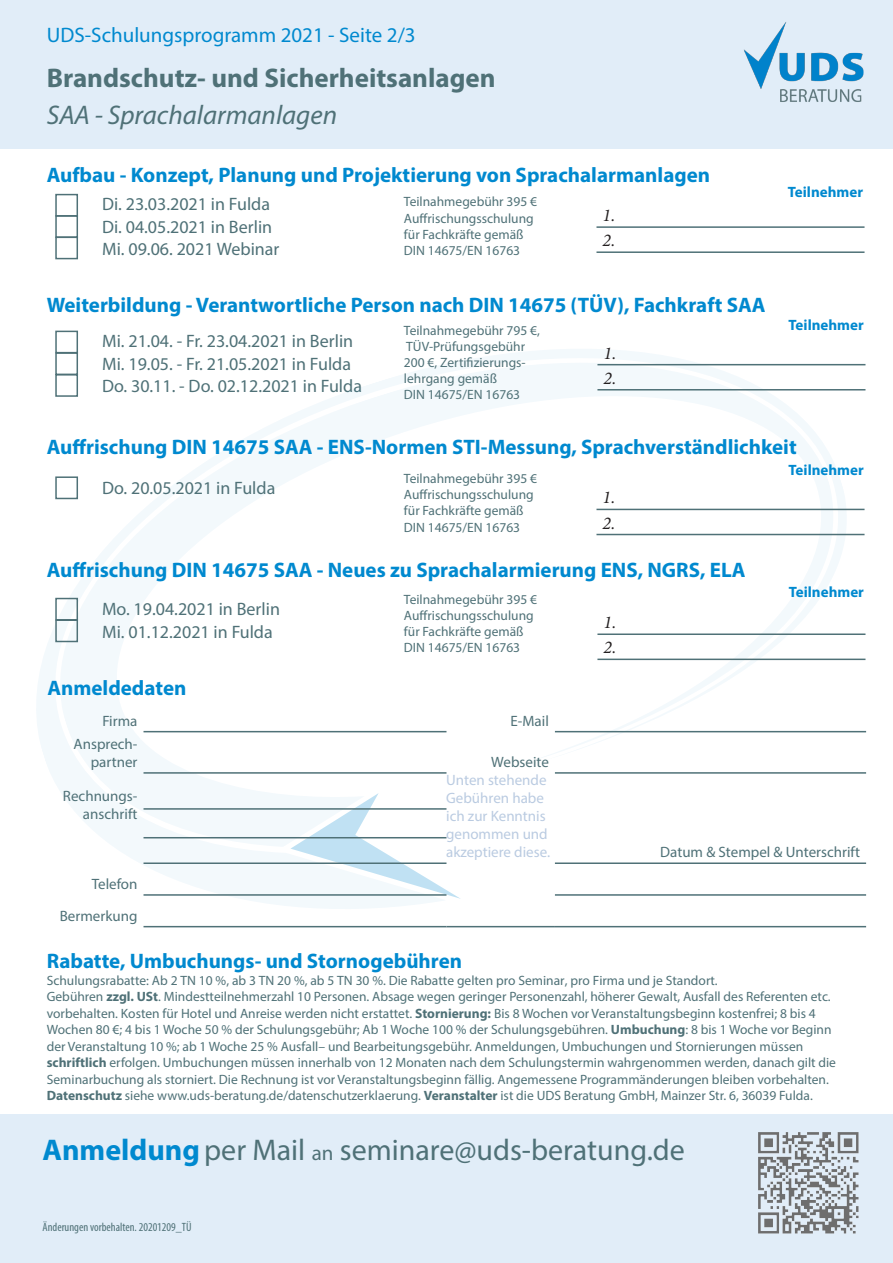
<style>
.page{position:relative;width:893px;height:1263px;background:#fff}
.page>*{position:absolute;margin:0;border:0;box-sizing:border-box;transform-origin:0 0}
.t1{font:30px "Myriad Pro";color:#4f7177}
.t2{font:700 27px/37.5px "Myriad Pro";color:#4f7177}
.t3{font:700 21px "Myriad Pro";color:#0089cf}
.t4{font:21px "Myriad Pro";color:#0089cf}
.t5{font:18px "Myriad Pro";color:#4f7177}
.t6{font:italic 18px "Minion Pro";color:#231f20}
.t7{font:15px/18px "Myriad Pro";color:#4f7177;text-align:right}
.t8{font:15px/18px "Myriad Pro";color:#bacbe1}
.t9{font:700 15px "Myriad Pro";color:#0089cf}
.t10{font:13.5px/16.5px "Myriad Pro";color:#4f7177}
.t11{font:condensed 12px "Myriad Pro";color:#4f7177}
.s1{font-weight:400;font-style:italic}
.s2{font-weight:700}
.s3{font-weight:700;color:#0089cf}
.s4{font-size:21px}
</style>
<div class="page">
<div style="left:0;top:1114px;width:893px;height:149px;background:#e1edf8"></div>
<div style="left:0;top:0;width:893px;height:149px;background:#e1edf8"></div>
<img style="left:744px;top:22px;width:120px;height:80px">
<svg style="left:36px;top:330px;width:831px;height:568px"></svg>
<svg style="left:282px;top:779px;width:179px;height:149px"></svg>
<div style="left:55px;top:331px;width:23px;height:22px;border:2px solid #4f7177"></div>
<img style="left:758px;top:1132px;width:101px;height:102px">
<div style="left:55px;top:476px;width:23px;height:23px;border:2px solid #4f7177"></div>
<hr style="left:144px;top:731px;width:302px;height:1px;background:#4f7177">
<hr style="left:144px;top:772px;width:302px;height:2px;background:#4f7177">
<hr style="left:144px;top:808px;width:302px;height:2px;background:#4f7177">
<hr style="left:144px;top:837px;width:302px;height:1px;background:#4f7177">
<hr style="left:144px;top:862px;width:302px;height:2px;background:#4f7177">
<hr style="left:555px;top:862px;width:311px;height:2px;background:#4f7177">
<hr style="left:144px;top:894px;width:302px;height:2px;background:#4f7177">
<hr style="left:555px;top:894px;width:311px;height:2px;background:#4f7177">
<hr style="left:144px;top:926px;width:302px;height:1px;background:#4f7177">
<hr style="left:446px;top:926px;width:109px;height:1px;background:#4f7177">
<hr style="left:555px;top:926px;width:311px;height:1px;background:#4f7177">
<hr style="left:555px;top:731px;width:311px;height:1px;background:#4f7177">
<hr style="left:555px;top:772px;width:311px;height:2px;background:#4f7177">
<div style="left:55px;top:598px;width:23px;height:22px;border:2px solid #4f7177"></div>
<div style="left:55px;top:352px;width:23px;height:23px;border:2px solid #4f7177"></div>
<div style="left:55px;top:374px;width:23px;height:23px;border:2px solid #4f7177"></div>
<div style="left:55px;top:619px;width:23px;height:23px;border:2px solid #4f7177"></div>
<div style="left:55px;top:194px;width:23px;height:23px;border:2px solid #4f7177"></div>
<div style="left:55px;top:215px;width:23px;height:23px;border:2px solid #4f7177"></div>
<div style="left:55px;top:237px;width:23px;height:22px;border:2px solid #4f7177"></div>
<hr style="left:596px;top:226px;width:268px;height:2px;background:#4f7177">
<hr style="left:596px;top:251px;width:268px;height:2px;background:#4f7177">
<hr style="left:597px;top:364px;width:268px;height:1px;background:#4f7177">
<hr style="left:597px;top:389px;width:268px;height:1px;background:#4f7177">
<hr style="left:596px;top:509px;width:268px;height:1px;background:#4f7177">
<hr style="left:596px;top:534px;width:268px;height:1px;background:#4f7177">
<hr style="left:597px;top:633px;width:268px;height:2px;background:#4f7177">
<hr style="left:597px;top:659px;width:268px;height:1px;background:#4f7177">
<p class="t4" style="left:47px;top:22px;width:370px">UDS-Schulungsprogramm 2021 - Seite 2/3</p>
<p class="t2" style="left:47px;top:58px;width:450px">Brandschutz- und Sicherheitsanlagen<br><span class="s1">SAA - Sprachalarmanlagen</span></p>
<p class="t3" style="left:47px;top:161px;width:665px">Aufbau - Konzept, Planung und Projektierung von Sprachalarmanlagen</p>
<p class="t5" style="left:102px;top:193px;width:170px">Di. 23.03.2021 in Fulda</p>
<p class="t5" style="left:102px;top:216px;width:172px">Di. 04.05.2021 in Berlin</p>
<p class="t5" style="left:102px;top:238px;width:179px">Mi. 09.06. 2021 Webinar</p>
<p class="t10" style="left:404px;top:193px;width:135px">Teilnahmegebühr 395 €</p>
<p class="t10" style="left:404px;top:210px;width:131px">Auffrischungsschulung für Fachkräfte gemäß</p>
<p class="t10" style="left:404px;top:242px;width:118px">DIN 14675/EN 16763</p>
<p class="t6" style="left:602px;top:203px;width:14px">1.</p>
<p class="t6" style="left:602px;top:228px;width:14px">2.</p>
<p class="t3" style="left:47px;top:292px;width:720px">Weiterbildung - Verantwortliche Person nach DIN 14675 (TÜV), Fachkraft SAA</p>
<p class="t10" style="left:404px;top:322px;width:137px">Teilnahmegebühr 795 €,</p>
<p class="t10" style="left:404px;top:338px;width:123px;text-align:justify">TÜV-Prüfungsgebühr 200 €, Zertifizierungs&shy;lehrgang gemäß</p>
<p class="t10" style="left:404px;top:386px;width:118px">DIN 14675/EN 16763</p>
<p class="t5" style="left:102px;top:330px;width:253px">Mi. 21.04. - Fr. 23.04.2021 in Berlin</p>
<p class="t5" style="left:102px;top:353px;width:251px">Mi. 19.05. - Fr. 21.05.2021 in Fulda</p>
<p class="t5" style="left:102px;top:375px;width:261px">Do. 30.11. - Do. 02.12.2021 in Fulda</p>
<p class="t6" style="left:603px;top:341px;width:14px">1.</p>
<p class="t6" style="left:603px;top:366px;width:14px">2.</p>
<p class="t9" style="left:788px;top:183px;width:77px">Teilnehmer</p>
<p class="t9" style="left:789px;top:315px;width:77px">Teilnehmer</p>
<p class="t3" style="left:47px;top:434px;width:751px">Auffrischung DIN 14675 SAA - ENS-Normen STI-Messung, Sprachverständlichkeit</p>
<p class="t5" style="left:102px;top:476px;width:175px">Do. 20.05.2021 in Fulda</p>
<p class="t10" style="left:404px;top:470px;width:135px">Teilnahmegebühr 395 €</p>
<p class="t10" style="left:404px;top:486px;width:131px">Auffrischungsschulung für Fachkräfte gemäß</p>
<p class="t10" style="left:404px;top:519px;width:118px">DIN 14675/EN 16763</p>
<p class="t6" style="left:602px;top:485px;width:14px">1.</p>
<p class="t6" style="left:602px;top:510px;width:14px">2.</p>
<p class="t3" style="left:47px;top:556px;width:700px">Auffrischung DIN 14675 SAA - Neues zu Sprachalarmierung ENS, NGRS, ELA</p>
<p class="t5" style="left:102px;top:598px;width:179px">Mo. 19.04.2021 in Berlin</p>
<p class="t5" style="left:102px;top:620px;width:172px">Mi. 01.12.2021 in Fulda</p>
<p class="t3" style="left:47px;top:674px;width:140px">Anmeldedaten</p>
<p class="t10" style="left:404px;top:591px;width:135px">Teilnahmegebühr 395 €</p>
<p class="t10" style="left:404px;top:607px;width:131px">Auffrischungsschulung für Fachkräfte gemäß</p>
<p class="t10" style="left:404px;top:639px;width:118px">DIN 14675/EN 16763</p>
<p class="t7" style="left:102px;top:711px;width:37px">Firma</p>
<p class="t7" style="left:510px;top:711px;width:40px">E-Mail</p>
<p class="t7" style="left:74px;top:735px;width:65px">Ansprech&shy;partner</p>
<p class="t7" style="left:491px;top:753px;width:59px">Webseite</p>
<p class="t6" style="left:603px;top:610px;width:14px">1.</p>
<p class="t6" style="left:603px;top:635px;width:14px">2.</p>
<p class="t9" style="left:789px;top:460px;width:77px">Teilnehmer</p>
<p class="t9" style="left:789px;top:582px;width:77px">Teilnehmer</p>
<p class="t7" style="left:63px;top:787px;width:76px">Rechnungs&shy;anschrift</p>
<p class="t7" style="left:92px;top:875px;width:47px">Telefon</p>
<p class="t7" style="left:60px;top:906px;width:79px">Bermerkung</p>
<p class="t8" style="left:446px;top:771px;width:105px">Unten stehende<br>Gebühren habe ich zur Kenntnis genommen und akzeptiere diese.</p>
<p class="t7" style="left:660px;top:843px;width:201px">Datum &amp; Stempel &amp; Unterschrift</p>
<p class="t3" style="left:47px;top:947px;width:417px">Rabatte, Umbuchungs- und Stornogebühren</p>
<p class="t10" style="left:47px;top:972px;width:672px">Schulungsrabatte: Ab 2 TN 10 %, ab 3 TN 20 %, ab 5 TN 30 %. Die Rabatte gelten pro Seminar, pro Firma und je Standort.</p>
<p class="t10" style="left:47px;top:988px;width:791px">Gebühren <span class="s2">zzgl. USt</span>. Mindestteilnehmerzahl 10 Personen. Absage wegen geringer Personenzahl, höherer Gewalt, Ausfall des Referenten etc. vorbehalten. Kosten für Hotel und Anreise werden nicht erstattet. <span class="s2">Stornierung:</span> Bis 8 Wochen vor Veranstaltungsbeginn kostenfrei; 8 bis 4<br>Wochen 80 €; 4 bis 1 Woche 50 % der Schulungsgebühr; Ab 1 Woche 100 % der Schulungsgebühren. <span class="s2">Umbuchung</span>: 8 bis 1 Woche vor Beginn der Veranstaltung 10 %; ab 1 Woche 25 % Ausfall– und Bearbeitungsgebühr. Anmeldungen, Umbuchungen und Stornierungen müssen <span class="s2">schriftlich</span> erfolgen. Umbuchungen müssen innerhalb von 12 Monaten nach dem Schulungstermin wahrgenommen werden, danach gilt die Seminarbuchung als storniert. Die Rechnung ist vor Veranstaltungsbeginn fällig. Angemessene Programmänderungen bleiben vorbehalten.<br><span class="s2">Datenschutz</span> siehe www.uds-beratung.de/datenschutzerklaerung. <span class="s2">Veranstalter</span> ist die UDS Beratung GmbH, Mainzer Str. 6, 36039 Fulda.</p>
<p class="t1" style="left:43px;top:1131px;width:644px"><span class="s3">Anmeldung</span>per Mail <span class="s4">an</span> seminare@uds-beratung.de</p>
<p class="t11" style="left:43px;top:1220px;width:150px">Änderungen vorbehalten. 20201209_TÜ</p>
</div>
